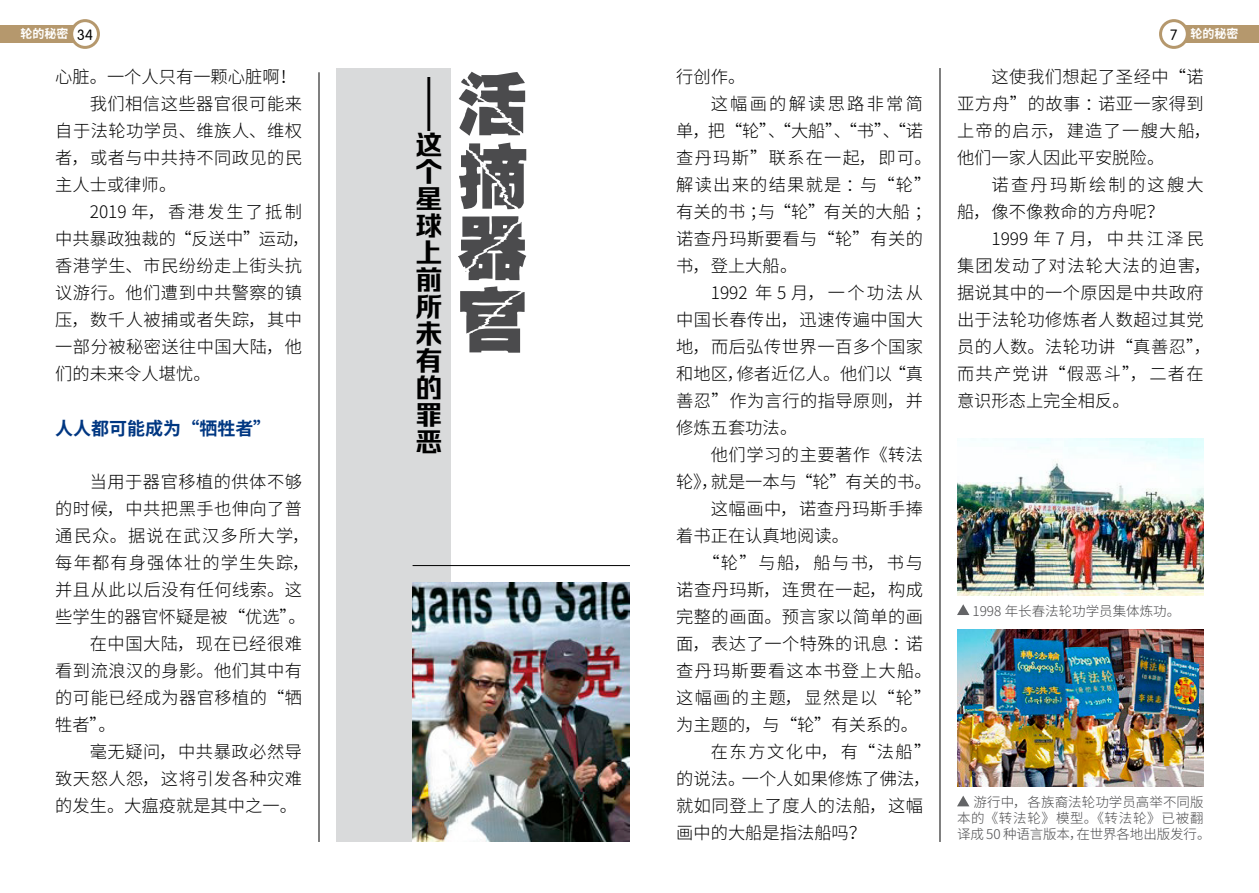
<style>
.page{position:relative;width:1259px;height:893px;background:#fff}
.page>*{position:absolute;margin:0;border:0;box-sizing:border-box;transform-origin:0 0}
.t1{font:72px/72px "Pili EG Ultra GB";color:#4b4b4d;text-align:justify}
.t2{font:27px/27px "FZRUIZH CUJW GB1 0";color:#000;text-align:justify}
.t3{font:700 18px "Source Han Sans CN";color:#003782}
.t4{font:300 17.25px/27px "Source Han Sans CN";letter-spacing:.025em;color:#000}
.t5{font:300 17.25px "Source Han Sans CN";color:#000}
.t6{font:300 17.25px "Source Han Sans CN";letter-spacing:.07em;color:#000}
.t7{font:300 17.25px/27px "Source Han Sans CN";letter-spacing:.13em;color:#000}
.t8{font:300 17.25px "Source Han Sans CN";letter-spacing:.065em;color:#000}
.t9{font:300 17.25px "Source Han Sans CN";letter-spacing:.125em;color:#000}
.t10{font:300 17.25px "Source Han Sans CN";letter-spacing:.09em;color:#000}
.t11{font:300 13.5px/16.2px "Source Han Sans CN";color:#4b4b4d}
.t12{font:700 12px "Source Han Sans CN";color:#fff}
.s1{font-family:"FZY3 JW GB1 0";font-weight:400;font-size:14.7px;color:#000}
</style>
<div class="page">
<div style="left:0;top:26px;width:85px;height:17px;background:#b5986d"></div>
<div style="left:72px;top:21px;width:26px;height:26px;background:#fff;border-radius:50%"></div>
<div style="left:70px;top:19px;width:30px;height:30px;border:3px solid #b5986d;border-radius:50%"></div>
<div style="left:336px;top:68px;width:115px;height:774px;background:#d9dadb"></div>
<img style="left:412px;top:583px;width:217px;height:259px">
<hr style="left:412px;top:565px;width:217px;height:1px;background:#000">
<hr style="left:319px;top:72px;width:1px;height:770px;background:#000">
<div style="left:1174px;top:26px;width:85px;height:17px;background:#b5986d"></div>
<div style="left:1160px;top:21px;width:27px;height:26px;background:#fff;border-radius:50%"></div>
<div style="left:1159px;top:19px;width:29px;height:30px;border:3px solid #b5986d;border-radius:50%"></div>
<img style="left:957px;top:629px;width:246px;height:158px">
<svg style="left:957px;top:796px;width:12px;height:10px"></svg>
<hr style="left:939px;top:68px;width:1px;height:774px;background:#000">
<img style="left:957px;top:438px;width:246px;height:157px">
<svg style="left:957px;top:604px;width:12px;height:11px"></svg>
<p class="t12" style="left:21px;top:27px;width:74px">轮的秘密 <span class="s1">34</span></p>
<p class="t5" style="left:55px;top:67px;width:243px">心脏。一个人只有一颗心脏啊！</p>
<p class="t4" style="left:90px;top:91px;width:214px">我们相信这些器官很可能来</p>
<p class="t4" style="left:55px;top:118px;width:248px">自于法轮功学员、维族人、维权</p>
<p class="t4" style="left:55px;top:145px;width:248px">者，或者与中共持不同政见的民</p>
<p class="t4" style="left:55px;top:172px;width:122px">主人士或律师。</p>
<p class="t9" style="left:90px;top:202px;width:214px">2019 年，香港发生了抵制</p>
<p class="t5" style="left:55px;top:229px;width:256px">中共暴政独裁的“反送中”运动，</p>
<p class="t4" style="left:55px;top:253px;width:248px">香港学生、市民纷纷走上街头抗</p>
<p class="t4" style="left:55px;top:280px;width:248px">议游行。他们遭到中共警察的镇</p>
<p class="t4" style="left:55px;top:307px;width:248px">压，数千人被捕或者失踪，其中</p>
<p class="t4" style="left:55px;top:334px;width:248px">一部分被秘密送往中国大陆，他</p>
<p class="t5" style="left:55px;top:364px;width:157px">们的未来令人堪忧。</p>
<p class="t3" style="left:55px;top:418px;width:217px">人人都可能成为“牺牲者”</p>
<p class="t4" style="left:90px;top:469px;width:214px">当用于器官移植的供体不够</p>
<p class="t4" style="left:55px;top:496px;width:248px">的时候，中共把黑手也伸向了普</p>
<p class="t6" style="left:55px;top:526px;width:256px">通民众。据说在武汉多所大学，</p>
<p class="t8" style="left:55px;top:553px;width:256px">每年都有身强体壮的学生失踪，</p>
<p class="t4" style="left:55px;top:577px;width:248px">并且从此以后没有任何线索。这</p>
<p class="t5" style="left:55px;top:607px;width:252px">些学生的器官怀疑是被“优选”。</p>
<p class="t4" style="left:90px;top:631px;width:214px">在中国大陆，现在已经很难</p>
<p class="t4" style="left:55px;top:658px;width:248px">看到流浪汉的身影。他们其中有</p>
<p class="t4" style="left:55px;top:685px;width:248px">的可能已经成为器官移植的“牺</p>
<p class="t4" style="left:55px;top:712px;width:62px">牲者”。</p>
<p class="t4" style="left:90px;top:739px;width:214px">毫无疑问，中共暴政必然导</p>
<p class="t4" style="left:55px;top:766px;width:248px">致天怒人怨，这将引发各种灾难</p>
<p class="t5" style="left:55px;top:796px;width:243px">的发生。大瘟疫就是其中之一。</p>
<h2 class="t2" style="left:440px;top:77px;width:55px;rotate:90deg">——</h2>
<h1 class="t1" style="left:455px;top:68px;width:72px">活摘器官</h1>
<h2 class="t2" style="left:415px;top:132px;width:27px">这个星球上前所未有的罪恶</h2>
<p class="t4" style="left:676px;top:64px;width:71px">行创作。</p>
<p class="t7" style="left:711px;top:91px;width:214px">这幅画的解读思路非常简</p>
<p class="t4" style="left:676px;top:118px;width:248px">单，把“轮”、“大船”、“书”、“诺</p>
<p class="t6" style="left:676px;top:148px;width:257px">查丹玛斯”联系在一起，即可。</p>
<p class="t6" style="left:676px;top:175px;width:256px">解读出来的结果就是：与“轮”</p>
<p class="t5" style="left:676px;top:202px;width:257px">有关的书；与“轮”有关的大船；</p>
<p class="t4" style="left:676px;top:226px;width:248px">诺查丹玛斯要看与“轮”有关的</p>
<p class="t4" style="left:676px;top:253px;width:122px">书，登上大船。</p>
<p class="t9" style="left:711px;top:283px;width:214px">1992 年 5 月，一个功法从</p>
<p class="t4" style="left:676px;top:307px;width:248px">中国长春传出，迅速传遍中国大</p>
<p class="t4" style="left:676px;top:334px;width:248px">地，而后弘传世界一百多个国家</p>
<p class="t5" style="left:676px;top:364px;width:248px">和地区，修者近亿人。他们以“真</p>
<p class="t4" style="left:676px;top:388px;width:248px">善忍”作为言行的指导原则，并</p>
<p class="t4" style="left:676px;top:415px;width:122px">修炼五套功法。</p>
<p class="t4" style="left:711px;top:442px;width:214px">他们学习的主要著作《转法</p>
<p class="t5" style="left:676px;top:472px;width:257px">轮》，就是一本与“轮”有关的书。</p>
<p class="t4" style="left:711px;top:496px;width:214px">这幅画中，诺查丹玛斯手捧</p>
<p class="t5" style="left:676px;top:526px;width:174px">着书正在认真地阅读。</p>
<p class="t4" style="left:702px;top:550px;width:222px">“轮”与船，船与书，书与</p>
<p class="t4" style="left:676px;top:577px;width:248px">诺查丹玛斯，连贯在一起，构成</p>
<p class="t4" style="left:676px;top:604px;width:248px">完整的画面。预言家以简单的画</p>
<p class="t4" style="left:676px;top:631px;width:248px">面，表达了一个特殊的讯息：诺</p>
<p class="t8" style="left:676px;top:661px;width:257px">查丹玛斯要看这本书登上大船。</p>
<p class="t6" style="left:676px;top:688px;width:256px">这幅画的主题，显然是以“轮”</p>
<p class="t5" style="left:676px;top:715px;width:243px">为主题的，与“轮”有关系的。</p>
<p class="t10" style="left:711px;top:742px;width:222px">在东方文化中，有“法船”</p>
<p class="t5" style="left:676px;top:769px;width:256px">的说法。一个人如果修炼了佛法，</p>
<p class="t4" style="left:676px;top:793px;width:248px">就如同登上了度人的法船，这幅</p>
<p class="t5" style="left:676px;top:823px;width:191px">画中的大船是指法船吗？</p>
<p class="t12" style="left:1170px;top:27px;width:70px"><span class="s1">7</span> 轮的秘密</p>
<p class="t4" style="left:957px;top:64px;width:256px;text-indent:34px">这使我们想起了圣经中“诺亚方舟”的故事：诺亚一家得到上帝的启示，建造了一艘大船，他们一家人因此平安脱险。</p>
<p class="t7" style="left:957px;top:172px;width:248px;text-indent:34px">诺查丹玛斯绘制的这艘大船，像不像救命的方舟呢？</p>
<p class="t4" style="left:957px;top:226px;width:256px;text-indent:34px">1999 年 7 月，中共江泽民集团发动了对法轮大法的迫害，据说其中的一个原因是中共政府出于法轮功修炼者人数超过其党员的人数。法轮功讲“真善忍”，而共产党讲“假恶斗”，二者在意识形态上完全相反。</p>
<p class="t11" style="left:972px;top:603px;width:209px">1998 年长春法轮功学员集体炼功。</p>
<p class="t11" style="left:957px;top:794px;width:255px;text-indent:17px">游行中，各族裔法轮功学员高举不同版本的《转法轮》模型。《转法轮》已被翻译成 50 种语言版本，在世界各地出版发行。</p>
</div>
